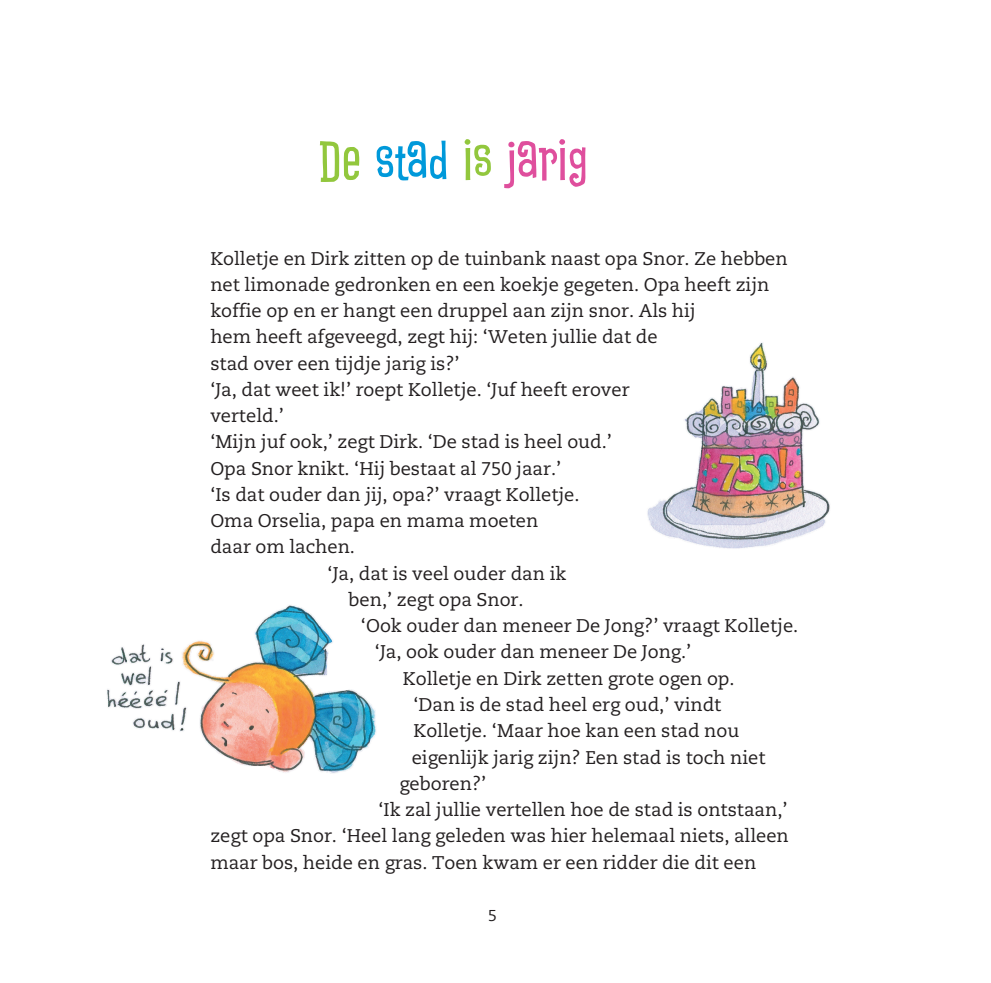
<style>
.page{position:relative;width:991px;height:983px;background:#fff}
.page>*{position:absolute;margin:0;border:0;box-sizing:border-box;transform-origin:0 0}
.t1{font:63px "Astronaut Jones PB";color:#df4f9d}
.t2{font:18.38px "Caecilia CE";color:#231f20}
.t3{font:15.75px "Caecilia CE";color:#231f20}
.s1{color:#92c73d}
.s2{color:#0099da}
</style>
<div class="page">
<img style="left:647px;top:342px;width:183px;height:207px">
<img style="left:107px;top:605px;width:269px;height:169px">
<h1 class="t1" style="left:320px;top:123px;width:270px"><span class="s1">De</span> <span class="s2">stad</span> <span class="s1">is</span> jarig</h1>
<p class="t2" style="left:210px;top:246px;width:579px">Kolletje en Dirk zitten op de tuinbank naast opa Snor. Ze hebben</p>
<p class="t2" style="left:210px;top:272px;width:560px">net limonade gedronken en een koekje gegeten. Opa heeft zijn</p>
<p class="t2" style="left:210px;top:299px;width:487px">koffie op en er hangt een druppel aan zijn snor. Als hij</p>
<p class="t2" style="left:210px;top:325px;width:449px">hem heeft afgeveegd, zegt hij: ‘Weten jullie dat de</p>
<p class="t2" style="left:210px;top:351px;width:251px">stad over een tijdje jarig is?’</p>
<p class="t2" style="left:210px;top:377px;width:421px">‘Ja, dat weet ik!’ roept Kolletje. ‘Juf heeft erover</p>
<p class="t2" style="left:210px;top:404px;width:75px">verteld.’</p>
<p class="t2" style="left:210px;top:430px;width:403px">‘Mijn juf ook,’ zegt Dirk. ‘De stad is heel oud.’</p>
<p class="t2" style="left:210px;top:456px;width:352px">Opa Snor knikt. ‘Hij bestaat al 750 jaar.’</p>
<p class="t2" style="left:210px;top:482px;width:371px">‘Is dat ouder dan jij, opa?’ vraagt Kolletje.</p>
<p class="t2" style="left:210px;top:509px;width:329px">Oma Orselia, papa en mama moeten</p>
<p class="t2" style="left:210px;top:535px;width:146px">daar om lachen.</p>
<p class="t2" style="left:328px;top:561px;width:240px">‘Ja, dat is veel ouder dan ik</p>
<p class="t2" style="left:349px;top:587px;width:176px">ben,’ zegt opa Snor.</p>
<p class="t2" style="left:361px;top:614px;width:439px">‘Ook ouder dan meneer De Jong?’ vraagt Kolletje.</p>
<p class="t2" style="left:375px;top:640px;width:318px">‘Ja, ook ouder dan meneer De Jong.’</p>
<p class="t2" style="left:403px;top:666px;width:333px">Kolletje en Dirk zetten grote ogen op.</p>
<p class="t2" style="left:413px;top:692px;width:309px">‘Dan is de stad heel erg oud,’ vindt</p>
<p class="t2" style="left:413px;top:719px;width:327px">Kolletje. ‘Maar hoe kan een stad nou</p>
<p class="t2" style="left:412px;top:745px;width:355px">eigenlijk jarig zijn? Een stad is toch niet</p>
<p class="t2" style="left:399px;top:771px;width:88px">geboren?’</p>
<p class="t2" style="left:378px;top:797px;width:411px">‘Ik zal jullie vertellen hoe de stad is ontstaan,’</p>
<p class="t2" style="left:210px;top:824px;width:580px">zegt opa Snor. ‘Heel lang geleden was hier helemaal niets, alleen</p>
<p class="t2" style="left:210px;top:850px;width:547px">maar bos, heide en gras. Toen kwam er een ridder die dit een</p>
<p class="t3" style="left:488px;top:905px;width:10px">5</p>
</div>
